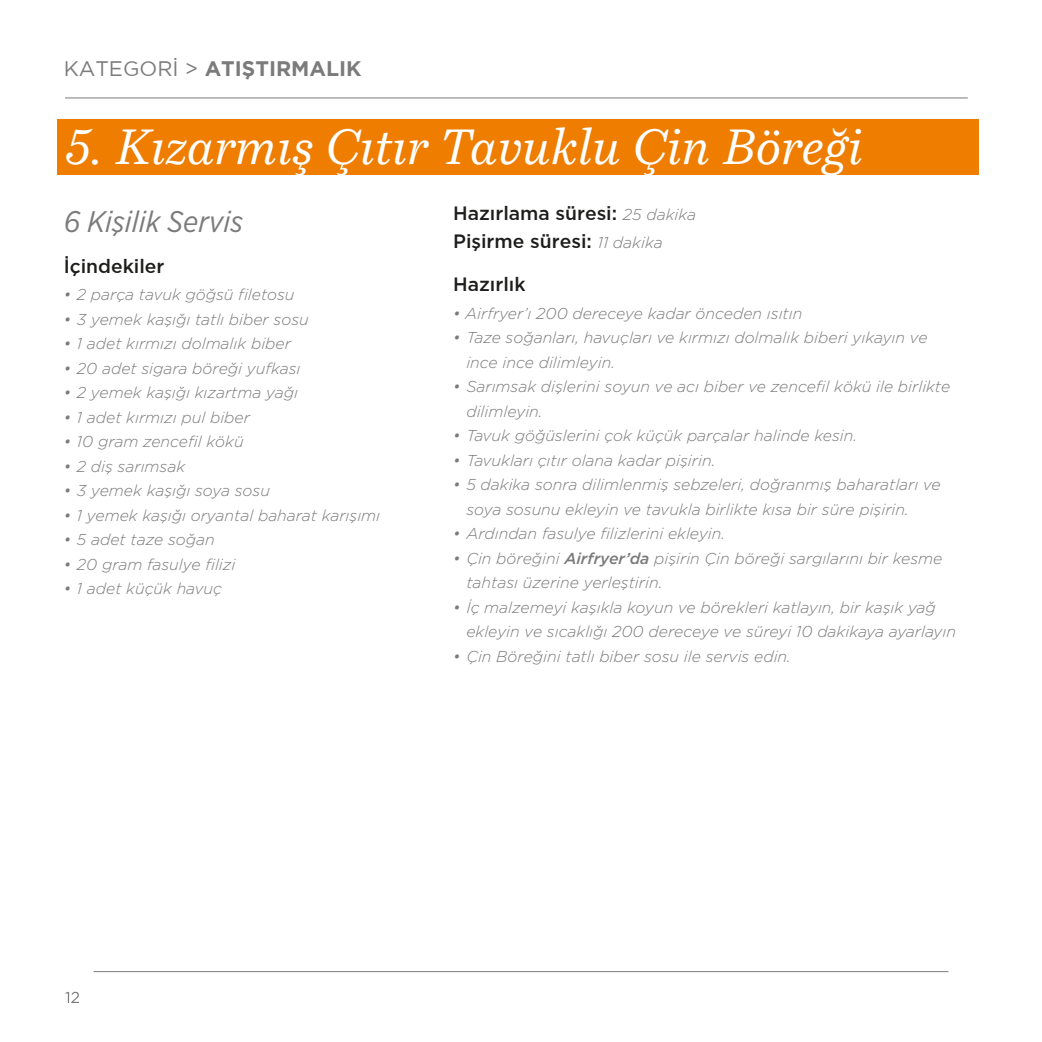
<style>
.page{position:relative;width:1042px;height:1042px;background:#fff}
.page>*{position:absolute;margin:0;border:0;box-sizing:border-box;transform-origin:0 0}
.t1{font:italic 49px "Bressay";color:#fff}
.t2{font:italic 29.75px "Gotham Narrow";color:#7c7b7b}
.t3{font:700 21px "Gotham TRUN";color:#7c7b7b}
.t4{font:500 19.25px/28px "Gotham TRUN";color:#1d1d1b}
.t5{font:15.75px/24.5px "Gotham Light Italic TR";color:#7c7b7b}
.s1{font-weight:400}
.s2{font-family:"Gotham Light Italic TR";font-weight:400;font-size:15.75px;color:#7c7b7b}
.s3{font-family:"Gotham Medium Italic TR"}
</style>
<div class="page">
<svg style="left:65px;top:992px;width:14px;height:11px"></svg>
<hr style="left:94px;top:971px;width:854px;height:1px;background:#7c7b7b">
<div style="left:58px;top:119px;width:921px;height:56px;background:#ee7d00"></div>
<hr style="left:65px;top:97px;width:903px;height:1px;background:#7c7b7b">
<h3 class="t3" style="left:64px;top:56px;width:299px"><span class="s1">KATEGORİ &gt;</span> ATIŞTIRMALIK</h3>
<h1 class="t1" style="left:64px;top:116px;width:800px">5. Kızarmış Çıtır Tavuklu Çin Böreği</h1>
<h2 class="t2" style="left:64px;top:203px;width:181px">6 Kişilik Servis</h2>
<p class="t4" style="left:64px;top:251px;width:102px">İçindekiler</p>
<p class="t5" style="left:64px;top:282px;width:232px">• 2 parça tavuk göğsü filetosu</p>
<p class="t5" style="left:64px;top:307px;width:247px">• 3 yemek kaşığı tatlı biber sosu</p>
<p class="t5" style="left:64px;top:331px;width:229px">• 1 adet kırmızı dolmalık biber</p>
<p class="t5" style="left:64px;top:356px;width:238px">• 20 adet sigara böreği yufkası</p>
<p class="t5" style="left:64px;top:380px;width:236px">• 2 yemek kaşığı kızartma yağı</p>
<p class="t5" style="left:64px;top:405px;width:188px">• 1 adet kırmızı pul biber</p>
<p class="t5" style="left:64px;top:429px;width:181px">• 10 gram zencefil kökü</p>
<p class="t5" style="left:64px;top:454px;width:123px">• 2 diş sarımsak</p>
<p class="t5" style="left:64px;top:478px;width:208px">• 3 yemek kaşığı soya sosu</p>
<p class="t5" style="left:64px;top:503px;width:318px">• 1 yemek kaşığı oryantal baharat karışımı</p>
<p class="t5" style="left:64px;top:527px;width:153px">• 5 adet taze soğan</p>
<p class="t5" style="left:64px;top:552px;width:173px">• 20 gram fasulye filizi</p>
<p class="t5" style="left:64px;top:576px;width:160px">• 1 adet küçük havuç</p>
<p class="t4" style="left:453px;top:198px;width:244px">Hazırlama süresi: <span class="s2">25 dakika<br></span>Pişirme süresi: <span class="s2">11 dakika</span></p>
<p class="t4" style="left:453px;top:270px;width:74px">Hazırlık</p>
<p class="t5" style="left:453px;top:301px;width:351px">• Airfryer’ı 200 dereceye kadar önceden ısıtın</p>
<p class="t5" style="left:466px;top:325px;width:463px;text-indent:-13px">• Taze soğanları, havuçları ve kırmızı dolmalık biberi yıkayın ve ince ince dilimleyin.</p>
<p class="t5" style="left:466px;top:374px;width:485px;text-indent:-13px">• Sarımsak dişlerini soyun ve acı biber ve zencefil kökü ile birlikte dilimleyin.</p>
<p class="t5" style="left:453px;top:423px;width:405px">• Tavuk göğüslerini çok küçük parçalar halinde kesin.</p>
<p class="t5" style="left:453px;top:448px;width:264px">• Tavukları çıtır olana kadar pişirin.</p>
<p class="t5" style="left:466px;top:472px;width:476px;text-indent:-13px">• 5 dakika sonra dilimlenmiş sebzeleri, doğranmış baharatları ve soya sosunu ekleyin ve tavukla birlikte kısa bir süre pişirin.</p>
<p class="t5" style="left:453px;top:521px;width:273px">• Ardından fasulye filizlerini ekleyin.</p>
<p class="t5" style="left:466px;top:546px;width:477px;text-indent:-13px">• Çin böreğini <span class="s3">Airfryer’da</span> pişirin Çin böreği sargılarını bir kesme tahtası üzerine yerleştirin.</p>
<p class="t5" style="left:466px;top:595px;width:491px;text-indent:-13px">• İç malzemeyi kaşıkla koyun ve börekleri katlayın, bir kaşık yağ ekleyin ve sıcaklığı 200 dereceye ve süreyi 10 dakikaya ayarlayın</p>
<p class="t5" style="left:453px;top:644px;width:339px">• Çin Böreğini tatlı biber sosu ile servis edin.</p>
</div>
